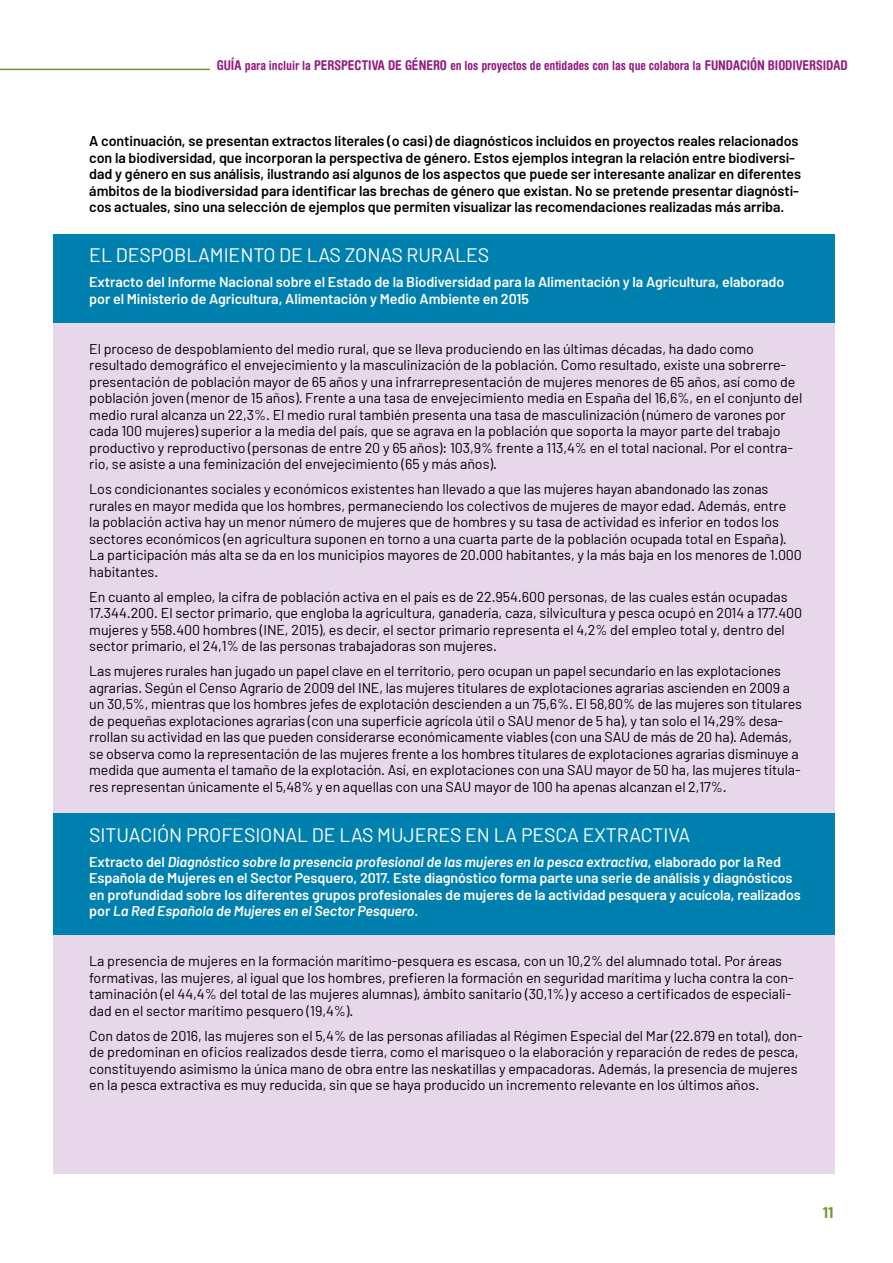
<style>
.page{position:relative;width:893px;height:1263px;background:#fff}
.page>*{position:absolute;margin:0;border:0;box-sizing:border-box;transform-origin:0 0}
.t1{font:19.5px "Barlow";letter-spacing:-.005em;color:#fff}
.t2{font:700 15px "Barlow";color:#709730}
.t3{font:14.25px/16.5px "Barlow";letter-spacing:-.005em;color:#000}
.t4{font:600 14.25px/16.5px "Barlow";letter-spacing:-.005em;color:#000}
.t5{font:600 14.25px/16.5px "Barlow";letter-spacing:-.005em;color:#fff}
.t6{font:700 condensed 12.75px "Helvetica Rounded";letter-spacing:-.005em;color:#951b81}
.s1{font-size:13.5px}
.s2{font-style:italic}
</style>
<div class="page">
<hr style="left:0;top:69px;width:210px;height:1px;background:#709730">
<div style="left:53px;top:235px;width:781px;height:88px;background:#0080af"></div>
<div style="left:53px;top:323px;width:781px;height:851px;background:#e8d7eb"></div>
<div style="left:53px;top:813px;width:781px;height:122px;background:#0080af"></div>
<p class="t6" style="left:217px;top:58px;width:632px"><span class="s1">GUÍA</span> para incluir la <span class="s1">PERSPECTIVA DE GÉNERO</span> en los proyectos de entidades con las que colabora la <span class="s1">FUNDACIÓN BIODIVERSIDAD</span></p>
<p class="t4" style="left:89px;top:132px;width:713px">A continuación, se presentan extractos literales (o casi) de diagnósticos incluidos en proyectos reales relacionados con la biodiversidad, que incorporan la perspectiva de género. Estos ejemplos integran la relación entre biodiversi&shy;dad y género en sus análisis, ilustrando así algunos de los aspectos que puede ser interesante analizar en diferentes ámbitos de la biodiversidad para identificar las brechas de género que existan. No se pretende presentar diagnósti&shy;cos actuales, sino una selección de ejemplos que permiten visualizar las recomendaciones realizadas más arriba.</p>
<h1 class="t1" style="left:89px;top:247px;width:401px">EL DESPOBLAMIENTO DE LAS ZONAS RURALES</h1>
<p class="t5" style="left:89px;top:273px;width:697px">Extracto del Informe Nacional sobre el Estado de la Biodiversidad para la Alimentación y la Agricultura, elaborado por el Ministerio de Agricultura, Alimentación y Medio Ambiente en 2015</p>
<p class="t3" style="left:89px;top:341px;width:715px">El proceso de despoblamiento del medio rural, que se lleva produciendo en las últimas décadas, ha dado como resultado demográfico el envejecimiento y la masculinización de la población. Como resultado, existe una sobrerre&shy;presentación de población mayor de 65 años y una infrarrepresentación de mujeres menores de 65 años, así como de población joven (menor de 15 años). Frente a una tasa de envejecimiento media en España del 16,6%, en el conjunto del medio rural alcanza un 22,3%. El medio rural también presenta una tasa de masculinización (número de varones por cada 100 mujeres) superior a la media del país, que se agrava en la población que soporta la mayor parte del trabajo productivo y reproductivo (personas de entre 20 y 65 años): 103,9% frente a 113,4% en el total nacional. Por el contra&shy;rio, se asiste a una feminización del envejecimiento (65 y más años).</p>
<p class="t3" style="left:89px;top:482px;width:714px">Los condicionantes sociales y económicos existentes han llevado a que las mujeres hayan abandonado las zonas rurales en mayor medida que los hombres, permaneciendo los colectivos de mujeres de mayor edad. Además, entre<br>la población activa hay un menor número de mujeres que de hombres y su tasa de actividad es inferior en todos los sectores económicos (en agricultura suponen en torno a una cuarta parte de la población ocupada total en España).<br>La participación más alta se da en los municipios mayores de 20.000 habitantes, y la más baja en los menores de 1.000 habitantes.</p>
<p class="t3" style="left:89px;top:589px;width:714px">En cuanto al empleo, la cifra de población activa en el país es de 22.954.600 personas, de las cuales están ocupadas 17.344.200. El sector primario, que engloba la agricultura, ganadería, caza, silvicultura y pesca ocupó en 2014 a 177.400 mujeres y 558.400 hombres (INE, 2015), es decir, el sector primario representa el 4,2% del empleo total y, dentro del sector primario, el 24,1% de las personas trabajadoras son mujeres.</p>
<p class="t3" style="left:89px;top:664px;width:714px">Las mujeres rurales han jugado un papel clave en el territorio, pero ocupan un papel secundario en las explotaciones agrarias. Según el Censo Agrario de 2009 del INE, las mujeres titulares de explotaciones agrarias ascienden en 2009 a un 30,5%, mientras que los hombres jefes de explotación descienden a un 75,6%. El 58,80% de las mujeres son titulares de pequeñas explotaciones agrarias (con una superficie agrícola útil o SAU menor de 5 ha), y tan solo el 14,29% desa&shy;rrollan su actividad en las que pueden considerarse económicamente viables (con una SAU de más de 20 ha). Además, se observa como la representación de las mujeres frente a los hombres titulares de explotaciones agrarias disminuye a medida que aumenta el tamaño de la explotación. Así, en explotaciones con una SAU mayor de 50 ha, las mujeres titula&shy;res representan únicamente el 5,48% y en aquellas con una SAU mayor de 100 ha apenas alcanzan el 2,17%.</p>
<h1 class="t1" style="left:89px;top:827px;width:602px">SITUACIÓN PROFESIONAL DE LAS MUJERES EN LA PESCA EXTRACTIVA</h1>
<p class="t5" style="left:89px;top:855px;width:713px">Extracto del <span class="s2">Diagnóstico sobre la presencia profesional de las mujeres en la pesca extractiva</span>, elaborado por la Red Española de Mujeres en el Sector Pesquero, 2017. Este diagnóstico forma parte una serie de análisis y diagnósticos en profundidad sobre los diferentes grupos profesionales de mujeres de la actividad pesquera y acuícola, realizados por <span class="s2">La Red Española de Mujeres en el Sector Pesquero</span>.</p>
<p class="t3" style="left:89px;top:954px;width:706px">La presencia de mujeres en la formación marítimo-pesquera es escasa, con un 10,2% del alumnado total. Por áreas formativas, las mujeres, al igual que los hombres, prefieren la formación en seguridad marítima y lucha contra la con&shy;taminación (el 44,4% del total de las mujeres alumnas), ámbito sanitario (30,1%) y acceso a certificados de especiali&shy;dad en el sector marítimo pesquero (19,4%).</p>
<p class="t3" style="left:89px;top:1027px;width:715px">Con datos de 2016, las mujeres son el 5,4% de las personas afiliadas al Régimen Especial del Mar (22.879 en total), don&shy;de predominan en oficios realizados desde tierra, como el marisqueo o la elaboración y reparación de redes de pesca, constituyendo asimismo la única mano de obra entre las neskatillas y empacadoras. Además, la presencia de mujeres en la pesca extractiva es muy reducida, sin que se haya producido un incremento relevante en los últimos años.</p>
<p class="t2" style="left:823px;top:1204px;width:12px">11</p>
</div>
